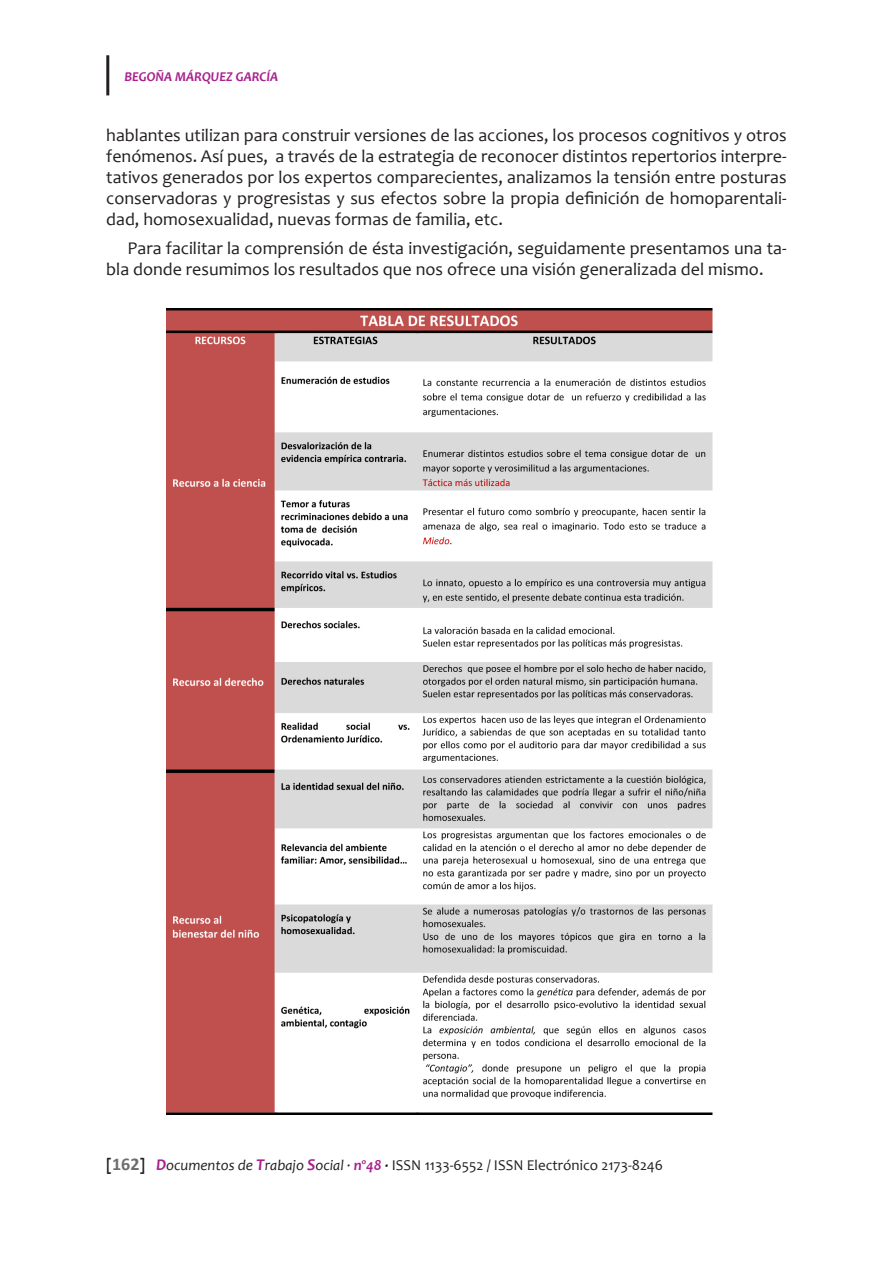
<style>
.page{position:relative;width:893px;height:1263px;background:#fff}
.page>*{position:absolute;margin:0;border:0;box-sizing:border-box;transform-origin:0 0}
.t1{font:18px/21px "Candara";color:#231f20;text-align:justify}
.t2{font:15px "Candara";color:#231f20}
.t3{font:italic 700 13.5px "Candara";color:#a9218e}
.s1{font-weight:700;font-size:16.5px}
.s2{font-family:"Calibri";font-weight:700;font-size:18px;color:#6c6d70}
.s3{font-weight:700;font-style:italic;font-size:16.5px;color:#a9218e}
.s4{font-style:italic}
.s5{font-weight:700;font-style:italic;color:#a9218e}
.s6{font-weight:700;font-style:italic}
</style>
<div class="page">
<hr style="left:106px;top:55px;width:3px;height:40px;background:#231f20">
<img style="left:166px;top:309px;width:547px;height:805px">
<p class="t3" style="left:124px;top:68px;width:155px">BEGOÑA MÁRQUEZ GARCÍA</p>
<p class="t1" style="left:106px;top:124px;width:682px">hablantes utilizan para construir versiones de las acciones, los procesos cognitivos y otros fenómenos. Así pues, a través de la estrategia de reconocer distintos repertorios interpre&shy;tativos generados por los expertos comparecientes, analizamos la tensión entre posturas conservadoras y progresistas y sus efectos sobre la propia definición de homoparentali&shy;dad, homosexualidad, nuevas formas de familia, etc.</p>
<p class="t1" style="left:106px;top:238px;width:682px;text-indent:21px">Para facilitar la comprensión de ésta investigación, seguidamente presentamos una ta&shy;bla donde resumimos los resultados que nos ofrece una visión generalizada del mismo.</p>
<p class="t2" style="left:106px;top:1156px;width:558px"><span class="s1">[</span><span class="s2">162</span><span class="s1">]</span> <span class="s3">D</span><span class="s4">ocumentos de</span> <span class="s3">T</span><span class="s4">rabajo</span> <span class="s3">S</span><span class="s4">ocial ·</span> <span class="s5">nº48</span> <span class="s6">·</span> ISSN 1133-6552 / ISSN Electrónico 2173-8246</p>
</div>
